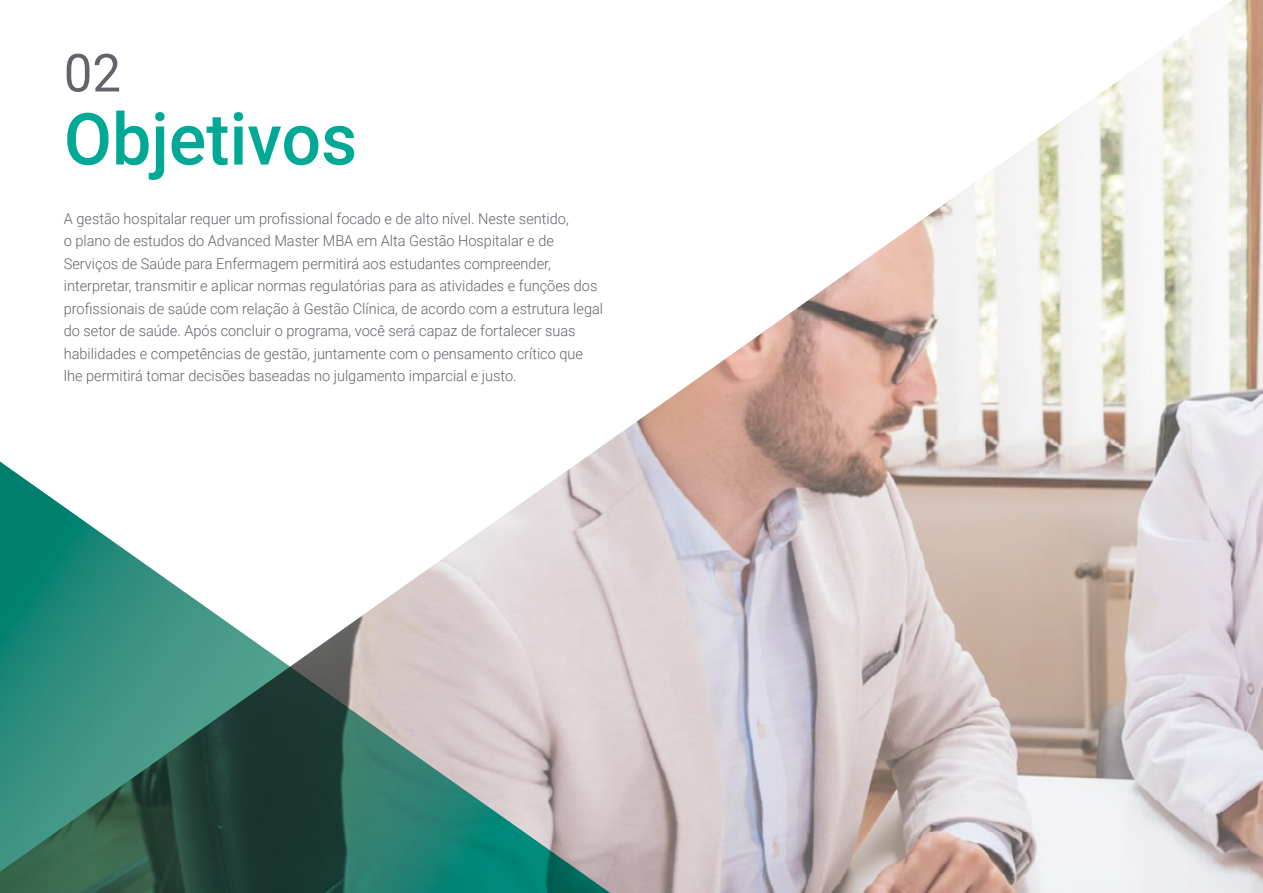
<style>
.page{position:relative;width:1263px;height:893px;background:#fff}
.page>*{position:absolute;margin:0;border:0;box-sizing:border-box;transform-origin:0 0}
.t1{font:500 72px "Roboto";color:#00a996}
.t2{font:52.5px "Roboto";color:#61646a}
.t3{font:300 15px/22.5px "Roboto";color:#61646a}
</style>
<div class="page">
<img style="left:602px;top:0;width:661px;height:893px">
<svg style="left:0;top:446px;width:640px;height:447px"></svg>
<h2 class="t2" style="left:64px;top:36px;width:59px">02</h2>
<h1 class="t1" style="left:64px;top:89px;width:295px">Objetivos</h1>
<p class="t3" style="left:64px;top:207px;width:541px">A gestão hospitalar requer um profissional focado e de alto nível. Neste sentido,<br>o plano de estudos do Advanced Master MBA em Alta Gestão Hospitalar e de Serviços de Saúde para Enfermagem permitirá aos estudantes compreender, interpretar, transmitir e aplicar normas regulatórias para as atividades e funções dos profissionais de saúde com relação à Gestão Clínica, de acordo com a estrutura legal do setor de saúde. Após concluir o programa, você será capaz de fortalecer suas habilidades e competências de gestão, juntamente com o pensamento crítico que lhe permitirá tomar decisões baseadas no julgamento imparcial e justo.</p>
</div>
